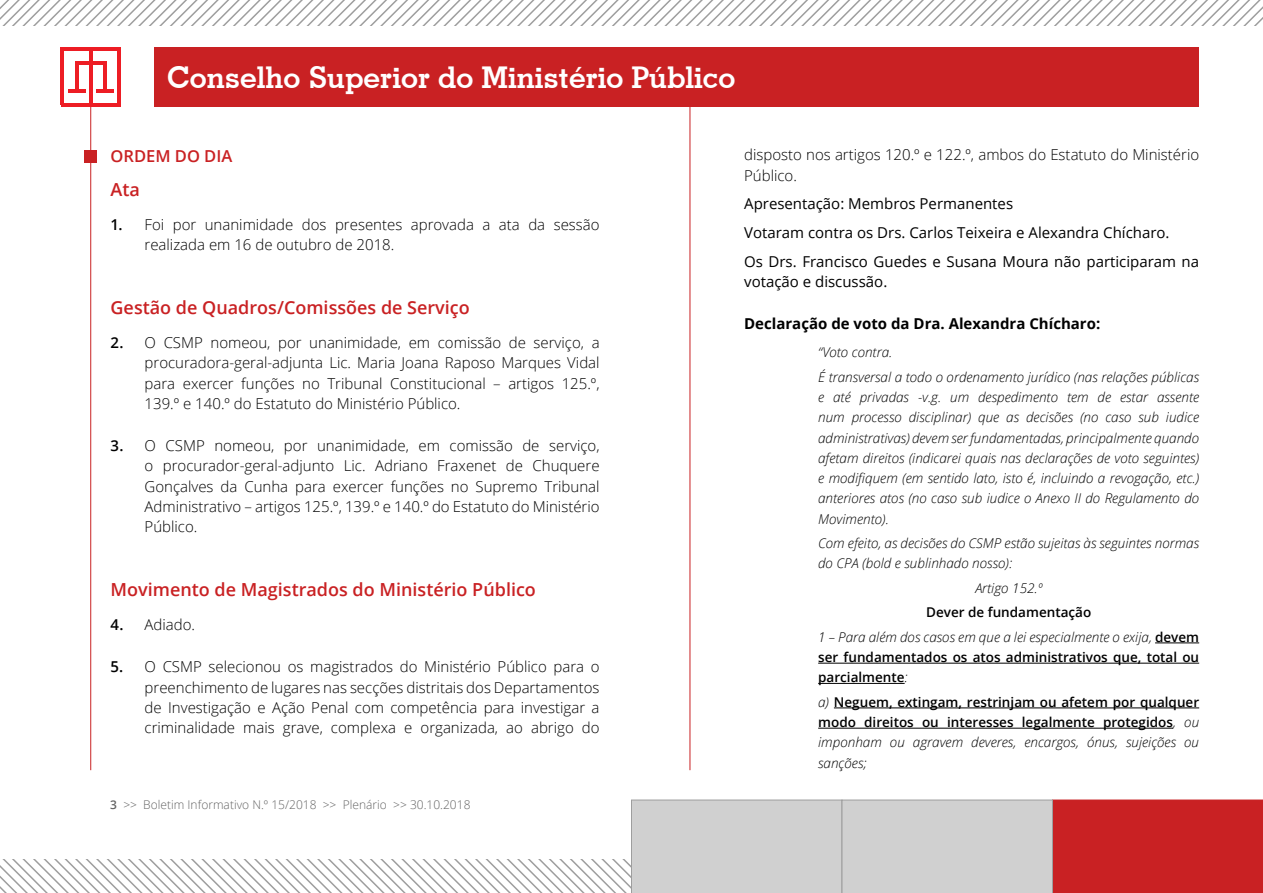
<style>
.page{position:relative;width:1263px;height:893px;background:#fff}
.page>*{position:absolute;margin:0;border:0;box-sizing:border-box;transform-origin:0 0}
.t1{font:700 30px "Geometric Slab 703 BT";color:#fff}
.titulo_texto{font:600 18px "Open Sans";color:#c92123}
.titulo_texto_maiuscu{font:600 16.5px "Open Sans";color:#c92123}
.texto_miolo_light_fi{font:300 15px/20.2px "Open Sans";color:#000}
.texto_miolo_light{font:300 15px/20.2px "Open Sans";color:#000;text-align:justify}
.texto_miolo_fim{font:300 15px/20.2px "Open Sans";color:#000;text-align:justify}
.texto_miolo_sem_núme{font:15px/20.2px "Open Sans";color:#000}
.declaracao_de_voto_t{font:700 15px "Open Sans";color:#000}
.declaracao_de_voto{font:italic 300 13.5px/20.2px "Open Sans";color:#000;text-align:justify}
.declaracao_de_voto-2{font:600 13.5px/20.2px "Open Sans";color:#000;text-align:justify}
.t2{font:300 12px "Open Sans";color:#646464}
.s1{font-weight:600}
.s2{font-weight:300;font-style:italic}
</style>
<div class="page">
<svg style="left:0;top:800px;width:1263px;height:93px"></svg>
<div style="left:154px;top:47px;width:1045px;height:60px;background:#c92123"></div>
<hr style="left:90px;top:104px;width:1px;height:666px;background:#c92123">
<hr style="left:75px;top:61px;width:3px;height:31px;background:#ed1d24">
<hr style="left:61px;top:47px;width:3px;height:58px;background:#ed1d24">
<hr style="left:117px;top:49px;width:3px;height:56px;background:#ed1d24">
<hr style="left:61px;top:103px;width:59px;height:4px;background:#ed1d24">
<hr style="left:61px;top:47px;width:59px;height:4px;background:#ed1d24">
<hr style="left:89px;top:48px;width:3px;height:56px;background:#ed1d24">
<hr style="left:68px;top:89px;width:17px;height:4px;background:#ed1d24">
<hr style="left:103px;top:61px;width:3px;height:31px;background:#ed1d24">
<hr style="left:75px;top:61px;width:31px;height:4px;background:#ed1d24">
<hr style="left:96px;top:89px;width:18px;height:4px;background:#ed1d24">
<hr style="left:690px;top:104px;width:1px;height:666px;background:#c92123">
<svg style="left:0;top:0;width:1263px;height:26px"></svg>
<div style="left:84px;top:150px;width:13px;height:13px;background:#c92123"></div>
<hr style="left:1155px;top:643px;width:44px;height:1px;background:#000">
<hr style="left:818px;top:663px;width:381px;height:1px;background:#000">
<hr style="left:818px;top:683px;width:87px;height:1px;background:#000">
<hr style="left:834px;top:708px;width:365px;height:1px;background:#000">
<hr style="left:818px;top:728px;width:355px;height:1px;background:#000">
<h1 class="t1" style="left:167px;top:60px;width:570px">Conselho Superior do Ministério Público</h1>
<p class="titulo_texto_maiuscu" style="left:111px;top:145px;width:123px">ORDEM DO DIA</p>
<p class="titulo_texto" style="left:111px;top:177px;width:31px">Ata</p>
<p class="texto_miolo_light_fi" style="left:145px;top:214px;width:457px;text-indent:-34px"><span class="s1">1.</span> Foi por unanimidade dos presentes aprovada a ata da sessão realizada em 16 de outubro de 2018.</p>
<p class="titulo_texto" style="left:111px;top:296px;width:361px">Gestão de Quadros/Comissões de Serviço</p>
<p class="texto_miolo_fim" style="left:145px;top:332px;width:456px;text-indent:-34px"><span class="s1">2.</span> O CSMP nomeou, por unanimidade, em comissão de serviço, a procuradora-geral-adjunta Lic. Maria Joana Raposo Marques Vidal para exercer funções no Tribunal Constitucional – artigos 125.º, 139.º e 140.º do Estatuto do Ministério Público.</p>
<p class="texto_miolo_light_fi" style="left:145px;top:435px;width:456px;text-align:justify;text-indent:-34px"><span class="s1">3.</span> O CSMP nomeou, por unanimidade, em comissão de serviço, o procurador-geral-adjunto Lic. Adriano Fraxenet de Chuquere Gonçalves da Cunha para exercer funções no Supremo Tribunal Administrativo – artigos 125.º, 139.º e 140.º do Estatuto do Ministério Público.</p>
<p class="titulo_texto" style="left:111px;top:577px;width:427px">Movimento de Magistrados do Ministério Público</p>
<p class="texto_miolo_fim" style="left:111px;top:614px;width:86px"><span class="s1">4.</span> Adiado.</p>
<p class="texto_miolo_light" style="left:145px;top:656px;width:456px;text-indent:-34px"><span class="s1">5.</span> O CSMP selecionou os magistrados do Ministério Público para o preenchimento de lugares nas secções distritais dos Departamentos de Investigação e Ação Penal com competência para investigar a criminalidade mais grave, complexa e organizada, ao abrigo do</p>
<p class="t2" style="left:110px;top:796px;width:362px"><span class="s1">3</span> &gt;&gt; Boletim Informativo N.º 15/2018 &gt;&gt; Plenário &gt;&gt; 30.10.2018</p>
<p class="texto_miolo_light" style="left:744px;top:144px;width:456px">disposto nos artigos 120.º e 122.º, ambos do Estatuto do Ministério<br>Público.</p>
<p class="texto_miolo_sem_núme" style="left:744px;top:193px;width:270px">Apresentação: Membros Permanentes</p>
<p class="texto_miolo_sem_núme" style="left:744px;top:222px;width:427px">Votaram contra os Drs. Carlos Teixeira e Alexandra Chícharo.</p>
<p class="texto_miolo_sem_núme" style="left:744px;top:251px;width:456px">Os Drs. Francisco Guedes e Susana Moura não participaram na votação e discussão.</p>
<p class="declaracao_de_voto_t" style="left:744px;top:313px;width:358px">Declaração de voto da Dra. Alexandra Chícharo:</p>
<p class="declaracao_de_voto" style="left:818px;top:342px;width:76px">“Voto contra.</p>
<p class="declaracao_de_voto" style="left:818px;top:366px;width:382px">É transversal a todo o ordenamento jurídico (nas relações públicas e até privadas -v.g. um despedimento tem de estar assente num processo disciplinar) que as decisões (no caso sub iudice administrativas) devem ser fundamentadas, principalmente quando afetam direitos (indicarei quais nas declarações de voto seguintes) e modifiquem (em sentido lato, isto é, incluindo a revogação, etc.) anteriores atos (no caso sub iudice o Anexo II do Regulamento do Movimento).</p>
<p class="declaracao_de_voto" style="left:818px;top:533px;width:382px">Com efeito, as decisões do CSMP estão sujeitas às seguintes normas do CPA (bold e sublinhado nosso):</p>
<p class="declaracao_de_voto" style="left:975px;top:577px;width:68px">Artigo 152.º</p>
<p class="declaracao_de_voto-2" style="left:926px;top:602px;width:167px">Dever de fundamentação</p>
<p class="declaracao_de_voto-2" style="left:818px;top:627px;width:382px"><span class="s2">1 – Para além dos casos em que a lei especialmente o exija,</span> devem ser fundamentados os atos administrativos que, total ou parcialmente<span class="s2">:</span></p>
<p class="declaracao_de_voto-2" style="left:818px;top:692px;width:382px"><span class="s2">a)</span> Neguem, extingam, restrinjam ou afetem por qualquer modo direitos ou interesses legalmente protegidos<span class="s2">, ou imponham ou agravem deveres, encargos, ónus, sujeições ou sanções;</span></p>
</div>
